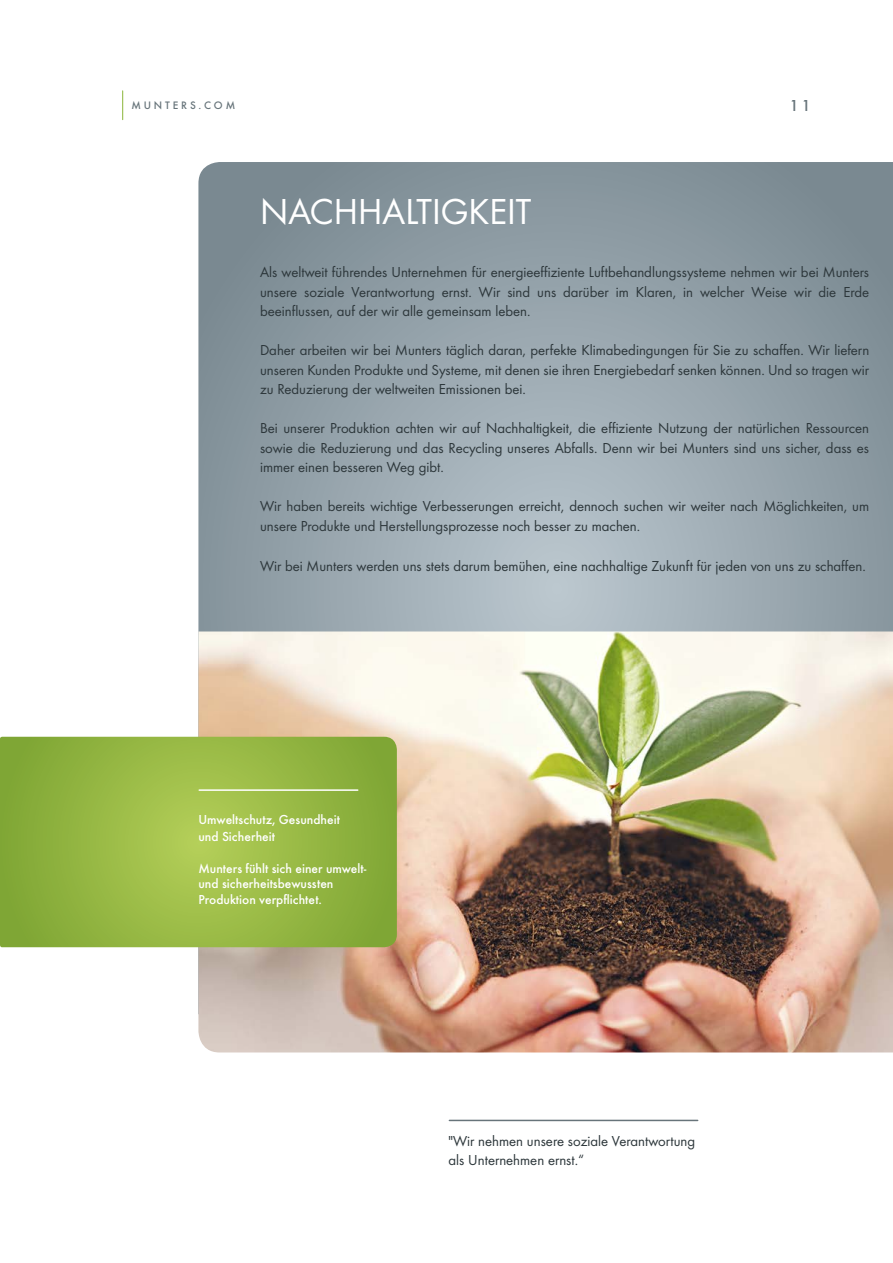
<style>
.page{position:relative;width:893px;height:1263px;background:#fff}
.page>*{position:absolute;margin:0;border:0;box-sizing:border-box;transform-origin:0 0}
.t1{font:37.5px "Futura Boo";color:#fff}
.Website_address___pa{font:500 16.5px "Futura";color:#67747a}
.Text{font:15px/19.5px "Futura Boo";color:#2d373b;text-align:justify}
.Picture_text{font:500 13.5px/15px "Futura";color:#fff}
.Website_address_smal{font:500 11.25px "Futura";letter-spacing:.25em;color:#67747a}
</style>
<div class="page">
<svg style="left:198px;top:162px;width:695px;height:469px;background:#93a1a9"></svg>
<img style="left:198px;top:631px;width:695px;height:421px">
<svg style="left:0;top:737px;width:397px;height:210px;background:#94b642"></svg>
<svg style="left:122px;top:91px;width:1px;height:29px"></svg>
<hr style="left:199px;top:789px;width:159px;height:2px;background:#fff">
<hr style="left:449px;top:1120px;width:249px;height:1px;background:#67747a">
<p class="Website_address_smal" style="left:131px;top:99px;width:105px">MUNTERS.COM</p>
<p class="Website_address___pa" style="left:790px;top:96px;width:23px">11</p>
<p class="t1" style="left:260px;top:189px;width:273px">NACHHALTIGKEIT</p>
<p class="Text" style="left:260px;top:262px;width:611px">Als weltweit führendes Unternehmen für energieeffiziente Luftbehandlungssysteme nehmen wir bei Munters unsere soziale Verantwortung ernst. Wir sind uns darüber im Klaren, in welcher Weise wir die Erde beeinflussen, auf der wir alle gemeinsam leben.</p>
<p class="Text" style="left:260px;top:340px;width:611px">Daher arbeiten wir bei Munters täglich daran, perfekte Klimabedingungen für Sie zu schaffen. Wir liefern unseren Kunden Produkte und Systeme, mit denen sie ihren Energiebedarf senken können. Und so tragen wir zu Reduzierung der weltweiten Emissionen bei.</p>
<p class="Text" style="left:260px;top:418px;width:611px">Bei unserer Produktion achten wir auf Nachhaltigkeit, die effiziente Nutzung der natürlichen Ressourcen sowie die Reduzierung und das Recycling unseres Abfalls. Denn wir bei Munters sind uns sicher, dass es immer einen besseren Weg gibt.</p>
<p class="Text" style="left:260px;top:496px;width:611px">Wir haben bereits wichtige Verbesserungen erreicht, dennoch suchen wir weiter nach Möglichkeiten, um unsere Produkte und Herstellungsprozesse noch besser zu machen.</p>
<p class="Text" style="left:260px;top:556px;width:607px">Wir bei Munters werden uns stets darum bemühen, eine nachhaltige Zukunft für jeden von uns zu schaffen.</p>
<p class="Picture_text" style="left:198px;top:812px;width:143px;line-height:16.5px">Umweltschutz, Gesundheit und Sicherheit</p>
<p class="Picture_text" style="left:198px;top:861px;width:169px">Munters fühlt sich einer umwelt&shy;und sicherheitsbewussten</p>
<p class="Picture_text" style="left:198px;top:892px;width:125px">Produktion verpflichtet.</p>
<p class="Text" style="left:449px;top:1131px;width:248px">"Wir nehmen unsere soziale Verantwortung als Unternehmen ernst.“</p>
</div>
